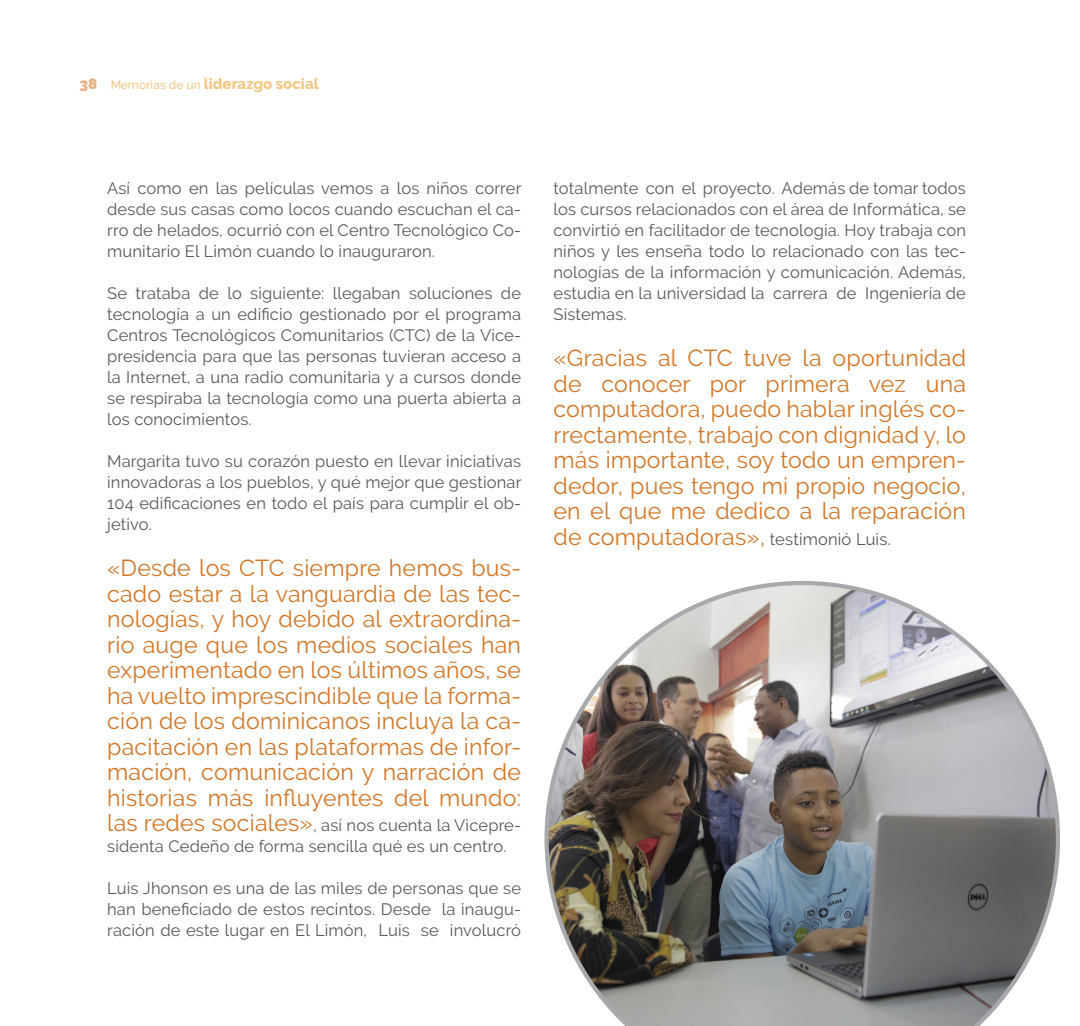
<style>
.page{position:relative;width:1080px;height:1026px;background:#fff}
.page>*{position:absolute;margin:0;border:0;box-sizing:border-box;transform-origin:0 0}
.t1{font:23.1px/25.5px "Raleway";letter-spacing:.01em;color:#d27628;text-align:justify}
.t2{font:16.5px/21px "Raleway";letter-spacing:.01em;color:#57585a;text-align:justify}
.t3{font:800 15px "Raleway";color:#ea9a21}
.s1{font-weight:900;color:#e7b283}
.s2{font-weight:500;font-size:12px}
.s3{font-size:23.1px;color:#d27628}
.s4{font-size:16.5px;color:#57585a}
</style>
<div class="page">
<img style="left:545px;top:581px;width:515px;height:445px">
<p class="t3" style="left:80px;top:75px;width:241px"><span class="s1">38</span> <span class="s2">Memorias de un</span> liderazgo social</p>
<p class="t2" style="left:107px;top:177px;width:416px">Así como en las películas vemos a los niños correr desde sus casas como locos cuando escuchan el ca&shy;rro de helados, ocurrió con el Centro Tecnológico Co&shy;munitario El Limón cuando lo inauguraron.</p>
<p class="t2" style="left:107px;top:282px;width:415px">Se trataba de lo siguiente: llegaban soluciones de tecnología a un edificio gestionado por el programa Centros Tecnológicos Comunitarios (CTC) de la Vice&shy;presidencia para que las personas tuvieran acceso a la Internet, a una radio comunitaria y a cursos donde se respiraba la tecnología como una puerta abierta a los conocimientos.</p>
<p class="t2" style="left:107px;top:450px;width:416px">Margarita tuvo su corazón puesto en llevar iniciativas innovadoras a los pueblos, y qué mejor que gestionar 104 edificaciones en todo el país para cumplir el ob&shy;jetivo.</p>
<p class="t1" style="left:107px;top:555px;width:415px">«Desde los CTC siempre hemos bus&shy;cado estar a la vanguardia de las tec&shy;nologías, y hoy debido al extraordina&shy;rio auge que los medios sociales han experimentado en los últimos años, se ha vuelto imprescindible que la forma&shy;ción de los dominicanos incluya la ca&shy;pacitación en las plataformas de infor&shy;mación, comunicación y narración de historias más influyentes del mundo:</p>
<p class="t2" style="left:107px;top:815px;width:415px"><span class="s3">las redes sociales»</span>, así nos cuenta la Vicepre&shy;sidenta Cedeño de forma sencilla qué es un centro.</p>
<p class="t2" style="left:107px;top:878px;width:415px">Luis Jhonson es una de las miles de personas que se han beneficiado de estos recintos. Desde la inaugu&shy;ración de este lugar en El Limón, Luis se involucró</p>
<p class="t2" style="left:554px;top:177px;width:414px">totalmente con el proyecto. Además de tomar todos los cursos relacionados con el área de Informática, se convirtió en facilitador de tecnología. Hoy trabaja con niños y les enseña todo lo relacionado con las tec&shy;nologías de la información y comunicación. Además, estudia en la universidad la carrera de Ingeniería de Sistemas.</p>
<p class="t1" style="left:554px;top:345px;width:414px">«Gracias al CTC tuve la oportunidad de conocer por primera vez una computadora, puedo hablar inglés co&shy;rrectamente, trabajo con dignidad y, lo más importante, soy todo un empren&shy;dedor, pues tengo mi propio negocio, en el que me dedico a la reparación de computadoras», <span class="s4">testimonió Luis.</span></p>
</div>
